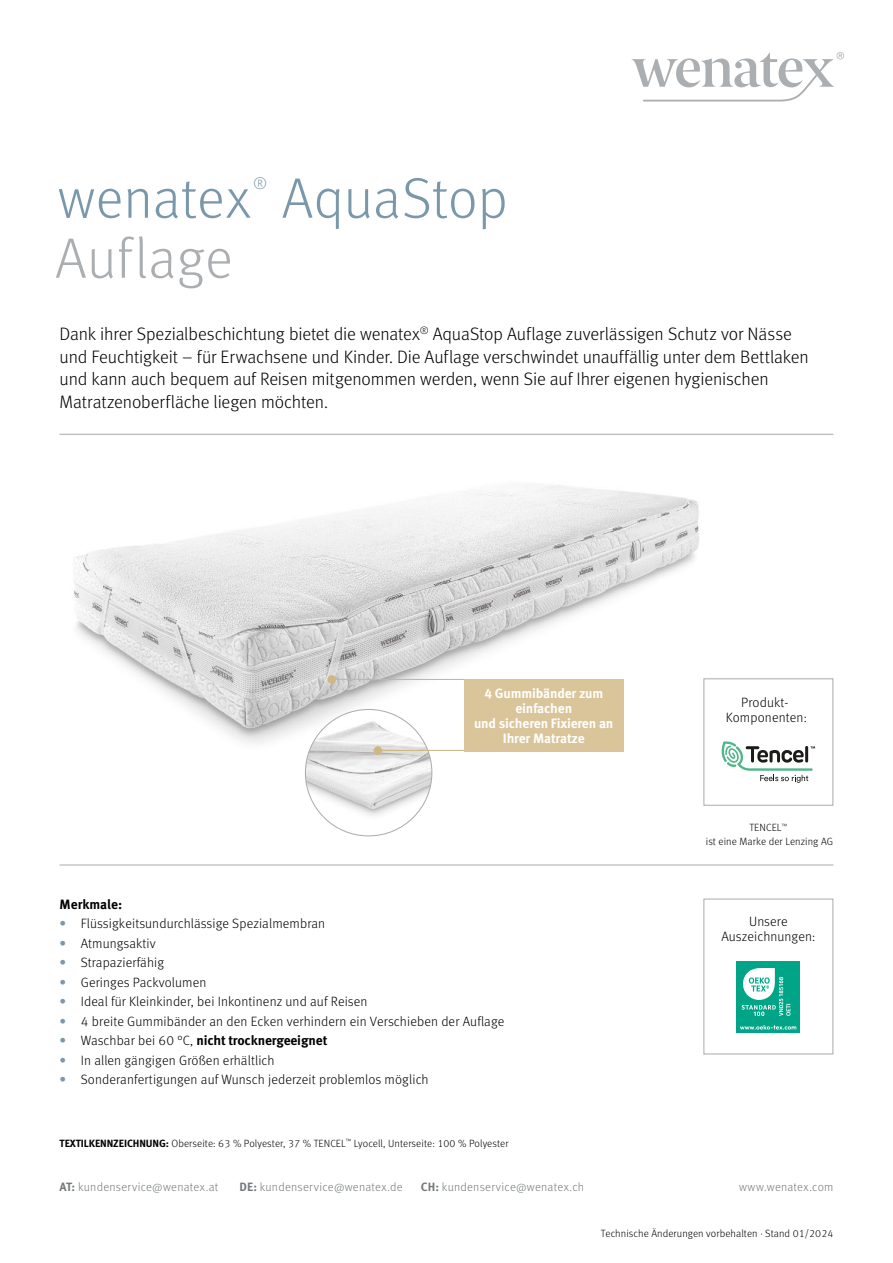
<style>
.page{position:relative;width:893px;height:1263px;background:#fff}
.page>*{position:absolute;margin:0;border:0;box-sizing:border-box;transform-origin:0 0}
.t1{font:300 57px "Meta Pro";color:#7b98ab}
.t2{font:300 57px "Meta Pro";letter-spacing:.005em;color:#acafb2}
.t3{font:300 18px/22.5px "Meta Pro";letter-spacing:-.005em;color:#000}
.t4{font:300 16.65px "Meta Pro";color:#7b98ab}
.t5{font:300 13.5px/15px "Meta Pro";letter-spacing:.01em;color:#000;text-align:center}
.t6{font:700 13.5px/15px "Meta Pro";letter-spacing:-.01em;color:#fff;text-align:center}
.t7{font:700 13.5px "Meta Pro";letter-spacing:-.01em;color:#000}
.t8{font:300 12px "Meta Pro";letter-spacing:.02em;color:#75797b}
.t9{font:300 10.5px/13.5px "Meta Pro";letter-spacing:.01em;color:#000;text-align:center}
.s1{font-weight:500;color:#7b98ab}
.s2{font-weight:300}
.s3{font-weight:700}
</style>
<div class="page">
<img style="left:74px;top:485px;width:625px;height:308px">
<img style="left:305px;top:709px;width:127px;height:127px;border-radius:63px">
<div style="left:703px;top:898px;width:130px;height:156px;border:1px solid #acafb2"></div>
<div style="left:736px;top:962px;width:64px;height:71px;background:#00a588"></div>
<svg style="left:740px;top:1025px;width:56px;height:4px"></svg>
<svg style="left:742px;top:968px;width:48px;height:48px"></svg>
<hr style="left:60px;top:864px;width:773px;height:1px;background:#acafb2">
<hr style="left:60px;top:434px;width:773px;height:1px;background:#acafb2">
<svg style="left:703px;top:678px;width:131px;height:128px"></svg>
<div style="left:464px;top:679px;width:159px;height:72px;background:#dac59a"></div>
<hr style="left:332px;top:679px;width:132px;height:1px;background:#d0b782">
<hr style="left:377px;top:750px;width:87px;height:1px;background:#d0b782">
<div style="left:327px;top:675px;width:9px;height:9px;background:#d0b782;border-radius:50%"></div>
<div style="left:374px;top:746px;width:8px;height:9px;background:#d0b782;border-radius:50%"></div>
<svg style="left:631px;top:52px;width:213px;height:50px"></svg>
<h1 class="t1" style="left:58px;top:157px;width:195px">wenatex</h1>
<p class="t4" style="left:253px;top:171px;width:16px">®</p>
<h1 class="t1" style="left:282px;top:157px;width:228px">AquaStop</h1>
<h1 class="t2" style="left:55px;top:217px;width:179px">Auflage</h1>
<p class="t3" style="left:60px;top:322px;width:751px">Dank ihrer Spezialbeschichtung bietet die wenatex<sup>®</sup> AquaStop Auflage zuverlässigen Schutz vor Nässe und Feuchtigkeit – für Erwachsene und Kinder. Die Auflage verschwindet unauffällig unter dem Bettlaken und kann auch bequem auf Reisen mitgenommen werden, wenn Sie auf Ihrer eigenen hygienischen Matratzenoberfläche liegen möchten.</p>
<p class="t6" style="left:474px;top:684px;width:141px">4 Gummibänder zum einfachen<br>und sicheren Fixieren an<br>Ihrer Matratze</p>
<p class="t7" style="left:60px;top:893px;width:64px">Merkmale:</p>
<p class="t5" style="left:60px;top:915px;width:267px"><span class="s1">•</span> Flüssigkeitsundurchlässige Spezialmembran</p>
<p class="t5" style="left:60px;top:935px;width:98px"><span class="s1">•</span> Atmungsaktiv</p>
<p class="t5" style="left:60px;top:954px;width:106px"><span class="s1">•</span> Strapazierfähig</p>
<p class="t5" style="left:60px;top:974px;width:148px"><span class="s1">•</span> Geringes Packvolumen</p>
<p class="t5" style="left:60px;top:993px;width:310px"><span class="s1">•</span> Ideal für Kleinkinder, bei Inkontinenz und auf Reisen</p>
<p class="t5" style="left:60px;top:1013px;width:446px"><span class="s1">•</span> 4 breite Gummibänder an den Ecken verhindern ein Verschieben der Auflage</p>
<p class="t7" style="left:60px;top:1030px;width:269px"><span class="s1">•</span> <span class="s2">Waschbar bei 60 °C,</span> nicht trocknergeeignet</p>
<p class="t5" style="left:60px;top:1052px;width:217px"><span class="s1">•</span> In allen gängigen Größen erhältlich</p>
<p class="t5" style="left:60px;top:1071px;width:371px"><span class="s1">•</span> Sonderanfertigungen auf Wunsch jederzeit problemlos möglich</p>
<p class="t9" style="left:60px;top:1136px;width:451px"><span class="s3">TEXTILKENNZEICHNUNG:</span> Oberseite: 63 % Polyester, 37 % TENCEL<sup>™</sup> Lyocell, Unterseite: 100 % Polyester</p>
<p class="t5" style="left:726px;top:694px;width:82px">Produkt-<br>Komponenten:</p>
<p class="t9" style="left:706px;top:820px;width:129px">TENCEL<sup>™<br></sup>ist eine Marke der Lenzing AG</p>
<p class="t5" style="left:721px;top:913px;width:96px">Unsere<br>Auszeichnungen:</p>
<p class="t8" style="left:60px;top:1178px;width:160px"><span class="s3">AT:</span> kundenservice@wenatex.at</p>
<p class="t8" style="left:240px;top:1178px;width:165px"><span class="s3">DE:</span> kundenservice@wenatex.de</p>
<p class="t8" style="left:421px;top:1178px;width:165px"><span class="s3">CH:</span> kundenservice@wenatex.ch</p>
<p class="t8" style="left:739px;top:1178px;width:96px">www.wenatex.com</p>
<p class="t9" style="left:601px;top:1226px;width:234px">Technische Änderungen vorbehalten · Stand 01/2024</p>
</div>
